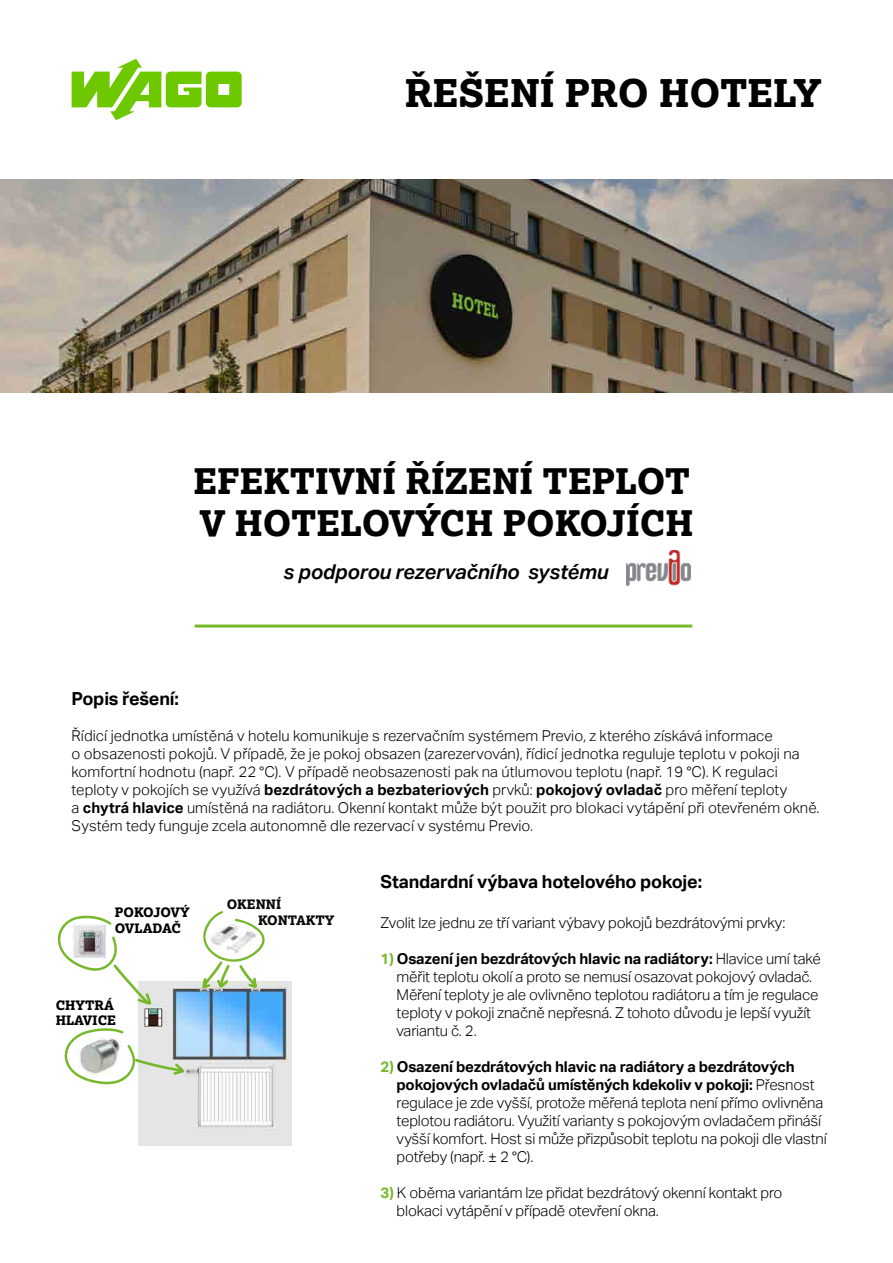
<style>
.page{position:relative;width:893px;height:1263px;background:#fff}
.page>*{position:absolute;margin:0;border:0;box-sizing:border-box;transform-origin:0 0}
.t1{font:800 37.95px "Lexia";color:#000}
.t2{font:800 35.1px/42.2px "Lexia";color:#000}
.t3{font:italic 600 20.4px "Aktiv Grotesk";letter-spacing:-.01em;color:#000}
.t4{font:700 18px "Aktiv Grotesk";letter-spacing:-.01em;color:#000}
.t5{font:300 15px/18px "Aktiv Grotesk";letter-spacing:-.01em;color:#000}
.t6{font:800 12.9px/15.6px "Lexia";color:#000}
.t7{font:800 12.9px/15.6px "Lexia";color:#080907}
.s1{font-weight:700}
.s2{font-weight:700;color:#76b82a}
</style>
<div class="page">
<svg style="left:72px;top:59px;width:170px;height:61px"></svg>
<img style="left:0;top:179px;width:893px;height:213px">
<img style="left:626px;top:551px;width:65px;height:35px">
<hr style="left:195px;top:624px;width:497px;height:3px;background:#76b82a">
<img style="left:139px;top:981px;width:153px;height:164px">
<svg style="left:57px;top:915px;width:94px;height:90px"></svg>
<svg style="left:64px;top:1028px;width:120px;height:58px"></svg>
<svg style="left:202px;top:911px;width:65px;height:77px"></svg>
<h1 class="t1" style="left:405px;top:69px;width:418px">ŘEŠENÍ PRO HOTELY</h1>
<h2 class="t2" style="left:193px;top:459px;width:502px">EFEKTIVNÍ ŘÍZENÍ TEPLOT<br>V HOTELOVÝCH POKOJÍCH</h2>
<h3 class="t3" style="left:284px;top:560px;width:327px">s podporou rezervačního systému</h3>
<p class="t4" style="left:72px;top:688px;width:109px">Popis řešení:</p>
<p class="t5" style="left:72px;top:727px;width:749px">Řídicí jednotka umístěná v hotelu komunikuje s rezervačním systémem Previo, z kterého získává informace<br>o obsazenosti pokojů. V případě, že je pokoj obsazen (zarezervován), řídicí jednotka reguluje teplotu v pokoji na komfortní hodnotu (např. 22 °C). V případě neobsazenosti pak na útlumovou teplotu (např. 19 °C). K regulaci teploty v pokojích se využívá <span class="s1">bezdrátových a bezbateriových</span> prvků: <span class="s1">pokojový ovladač</span> pro měření teploty<br>a <span class="s1">chytrá hlavice</span> umístěná na radiátoru. Okenní kontakt může být použit pro blokaci vytápění při otevřeném okně.<br>Systém tedy funguje zcela autonomně dle rezervací v systému Previo.</p>
<p class="t6" style="left:115px;top:904px;width:76px">POKOJOVÝ<br>OVLADAČ</p>
<p class="t6" style="left:56px;top:997px;width:62px">CHYTRÁ<br>HLAVICE</p>
<p class="t7" style="left:258px;top:897px;width:78px;text-indent:-31px">OKENNÍ<br>KONTAKTY</p>
<p class="t4" style="left:381px;top:871px;width:323px">Standardní výbava hotelového pokoje:</p>
<p class="t5" style="left:381px;top:913px;width:406px">Zvolit lze jednu ze tří variant výbavy pokojů bezdrátovými prvky:</p>
<p class="t5" style="left:397px;top:949px;width:426px;text-indent:-16px"><span class="s2">1)</span> <span class="s1">Osazení jen bezdrátových hlavic na radiátory:</span> Hlavice umí také měřit teplotu okolí a proto se nemusí osazovat pokojový ovladač.<br>Měření teploty je ale ovlivněno teplotou radiátoru a tím je regulace teploty v pokoji značně nepřesná. Z tohoto důvodu je lepší využít variantu č. 2.</p>
<p class="t5" style="left:397px;top:1057px;width:432px;text-indent:-16px"><span class="s2">2)</span> <span class="s1">Osazení bezdrátových hlavic na radiátory a bezdrátových pokojových ovladačů umístěných kdekoliv v pokoji:</span> Přesnost regulace je zde vyšší, protože měřená teplota není přímo ovlivněna teplotou radiátoru. Využití varianty s pokojovým ovladačem přináší vyšší komfort. Host si může přizpůsobit teplotu na pokoji dle vlastní potřeby (např. ± 2 °C).</p>
<p class="t5" style="left:397px;top:1183px;width:387px;text-indent:-16px"><span class="s2">3)</span> K oběma variantám lze přidat bezdrátový okenní kontakt pro blokaci vytápění v případě otevření okna.</p>
</div>
